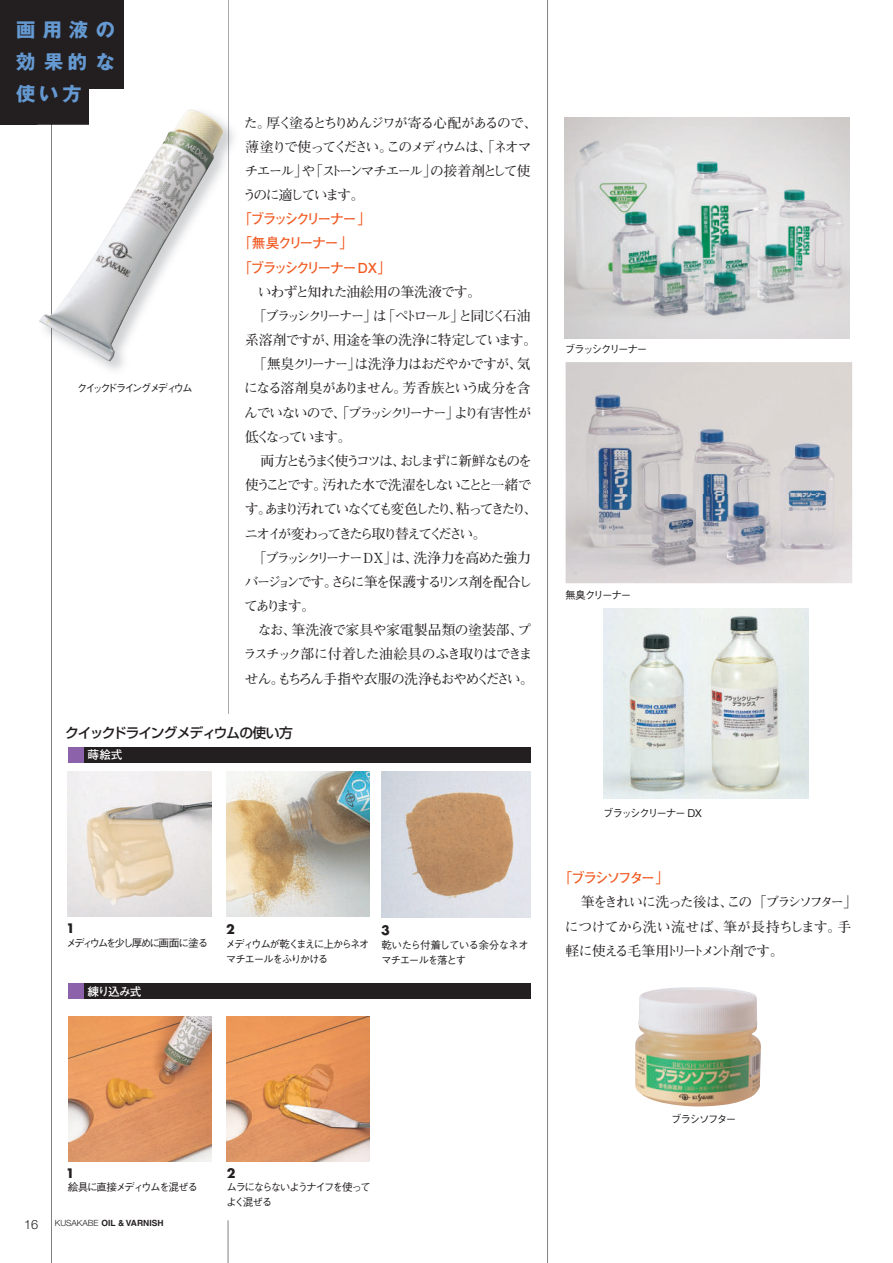
<style>
.page{position:relative;width:893px;height:1263px;background:#fff}
.page>*{position:absolute;margin:0;border:0;box-sizing:border-box;transform-origin:0 0}
.t1{font:19.2px/32px "Gothic MB101 Pro Bold 90 msp RKSJ H";letter-spacing:.38em;color:#6599d1;text-align:justify}
.t2{font:13.8px/24.2px "Futo Min A101 Pr 5 Bold 90 msp RKSJ H";letter-spacing:-.125em;color:#231f20}
.t3{font:13.8px/24.2px "Futo Min A101 Pr 5 Bold 90 msp RKSJ H";letter-spacing:-.09em;color:#231f20}
.t4{font:13.8px/24.2px "Futo Go B101 Pro Bold 90 msp RKSJ H";letter-spacing:-.155em;color:#f15921}
.t5{font:13.8px "Futo Min A101 Pr 5 Bold 90 msp RKSJ H";letter-spacing:-.185em;color:#231f20}
.t6{font:13.8px "Futo Min A101 Pr 5 Bold 90 msp RKSJ H";letter-spacing:-.2em;color:#231f20}
.t7{font:13.8px "Futo Min A101 Pr 5 Bold 90 msp RKSJ H";letter-spacing:-.195em;color:#231f20}
.t8{font:13.8px "Futo Min A101 Pr 5 Bold 90 msp RKSJ H";letter-spacing:-.055em;color:#231f20}
.t9{font:13.8px "Futo Min A101 Pr 5 Bold 90 msp RKSJ H";letter-spacing:-.1em;color:#231f20}
.t10{font:13.8px "Futo Min A101 Pr 5 Bold 90 msp RKSJ H";letter-spacing:.005em;color:#231f20}
.t11{font:13.8px "Futo Min A101 Pr 5 Bold 90 msp RKSJ H";letter-spacing:-.18em;color:#231f20}
.t12{font:13.8px "Futo Min A101 Pr 5 Bold 90 msp RKSJ H";letter-spacing:-.045em;color:#231f20}
.t13{font:13.8px "Shin Go Pro Medium 90 msp RKSJ H";letter-spacing:-.08em;color:#231f20}
.t14{font:13.8px "Futo Min A101 Pr 5 Bold 90 msp RKSJ H";letter-spacing:-.16em;color:#231f20}
.t15{font:700 12.75px "Futura Std";color:#231f20}
.t16{font:300 12.75px "Helvetica Neue LT Std";color:#231f20}
.t17{font:11.7px "Futo Go B101 Pro Bold 90 msp RKSJ H";letter-spacing:-.07em;color:#fff}
.t18{font:10.65px/14.9px "Gothic BBB Pro Medium 90 msp RKSJ H";letter-spacing:-.14em;color:#231f20}
.t19{font:10.65px/14.9px "Gothic BBB Pro Medium 90 msp RKSJ H";letter-spacing:-.105em;color:#231f20}
.t20{font:10.65px "Gothic BBB Pro Medium 90 msp RKSJ H";letter-spacing:-.175em;color:#231f20}
.t21{font:10.65px "Gothic BBB Pro Medium 90 msp RKSJ H";letter-spacing:-.19em;color:#231f20}
.t22{font:10.65px "Gothic BBB Pro Medium 90 msp RKSJ H";letter-spacing:-.115em;color:#231f20}
.t23{font:700 8.55px "Helvetica LT Std";color:#231f20}
.s1{font-family:"Helvetica Neue LT Std";font-weight:300}
</style>
<div class="page">
<img style="left:604px;top:609px;width:205px;height:190px">
<img style="left:68px;top:1016px;width:143px;height:145px">
<img style="left:226px;top:1016px;width:144px;height:146px">
<img style="left:382px;top:772px;width:149px;height:146px">
<img style="left:227px;top:771px;width:142px;height:145px">
<img style="left:68px;top:772px;width:143px;height:145px">
<hr style="left:547px;top:0;width:1px;height:1263px;background:#808285">
<hr style="left:228px;top:0;width:1px;height:714px;background:#a8a9ad">
<hr style="left:51px;top:0;width:1px;height:1263px;background:#808285">
<hr style="left:228px;top:1220px;width:1px;height:43px;background:#808285">
<div style="left:68px;top:747px;width:463px;height:16px;background:#231f20"></div>
<div style="left:68px;top:983px;width:463px;height:16px;background:#231f20"></div>
<div style="left:68px;top:983px;width:16px;height:16px;background:#8c62aa"></div>
<div style="left:68px;top:747px;width:16px;height:16px;background:#8c62aa"></div>
<img style="left:635px;top:987px;width:126px;height:120px">
<img style="left:566px;top:362px;width:286px;height:221px">
<img style="left:762px;top:467px;width:87px;height:11px">
<img style="left:564px;top:117px;width:285px;height:221px">
<img style="left:228px;top:125px;width:1px;height:28px">
<div style="left:0;top:0;width:124px;height:125px;background:#231f20"></div>
<img style="left:90px;top:107px;width:34px;height:3px">
<img style="left:39px;top:110px;width:186px;height:253px">
<h1 class="t1" style="left:16px;top:12px;width:100px">画用液の効果的な使い方</h1>
<p class="t21" style="left:77px;top:379px;width:117px">クイックドライングメディウム</p>
<p class="t2" style="left:243px;top:109px;width:296px">た。厚く塗るとちりめんジワが寄る心配があるので、薄塗りで使ってください。このメディウムは、「ネオマチエール」や「ストーンマチエール」の接着剤として使うのに適しています。</p>
<p class="t4" style="left:245px;top:205px;width:141px">｢ブラッシクリーナー｣<br>｢無臭クリーナー｣<br>｢ブラッシクリーナー DX｣</p>
<p class="t12" style="left:245px;top:281px;width:238px">　いわずと知れた油絵用の筆洗液です。</p>
<p class="t6" style="left:253px;top:305px;width:279px">「ブラッシクリーナー」は「ペトロール」と同じく石油</p>
<p class="t8" style="left:245px;top:329px;width:294px">系溶剤ですが、用途を筆の洗浄に特定しています。</p>
<p class="t3" style="left:253px;top:351px;width:279px">「無臭クリーナー」は洗浄力はおだやかですが、気</p>
<p class="t9" style="left:244px;top:378px;width:288px">になる溶剤臭がありません。芳香族という成分を含</p>
<p class="t2" style="left:244px;top:399px;width:289px">んでいないので、「ブラッシクリーナー」より有害性が</p>
<p class="t14" style="left:245px;top:426px;width:108px">低くなっています。</p>
<p class="t7" style="left:245px;top:450px;width:288px">　両方ともうまく使うコツは、おしまずに新鮮なものを</p>
<p class="t2" style="left:245px;top:472px;width:288px">使うことです。汚れた水で洗濯をしないことと一緒で</p>
<p class="t5" style="left:245px;top:498px;width:294px">す。あまり汚れていなくても変色したり、粘ってきたり、</p>
<p class="t11" style="left:244px;top:523px;width:244px">ニオイが変わってきたら取り替えてください。</p>
<p class="t2" style="left:253px;top:544px;width:280px">「ブラッシクリーナーDX」は、洗浄力を高めた強力</p>
<p class="t2" style="left:245px;top:568px;width:289px">バージョンです。さらに筆を保護するリンス剤を配合し</p>
<p class="t2" style="left:244px;top:593px;width:72px">てあります。</p>
<p class="t10" style="left:245px;top:619px;width:288px">　なお、筆洗液で家具や家電製品類の塗装部、プ</p>
<p class="t2" style="left:243px;top:641px;width:291px">ラスチック部に付着した油絵具のふき取りはできま</p>
<p class="t3" style="left:245px;top:665px;width:291px">せん。もちろん手指や衣服の洗浄もおやめください。</p>
<p class="t13" style="left:65px;top:721px;width:229px">クイックドライングメディウムの使い方</p>
<p class="t17" style="left:87px;top:746px;width:37px">蒔絵式</p>
<p class="t15" style="left:66px;top:921px;width:10px">1</p>
<p class="t20" style="left:66px;top:934px;width:144px">メディウムを少し厚めに画面に塗る</p>
<p class="t17" style="left:88px;top:982px;width:56px">練り込み式</p>
<p class="t15" style="left:226px;top:922px;width:10px">2</p>
<p class="t18" style="left:226px;top:935px;width:146px">メディウムが乾くまえに上からネオマチエールをふりかける</p>
<p class="t15" style="left:381px;top:924px;width:10px">3</p>
<p class="t19" style="left:381px;top:936px;width:149px">乾いたら付着している余分なネオマチエールを落とす</p>
<p class="t18" style="left:565px;top:340px;width:84px">ブラッシクリーナー</p>
<p class="t22" style="left:565px;top:587px;width:68px">無臭クリーナー</p>
<p class="t18" style="left:603px;top:804px;width:101px">ブラッシクリーナー DX</p>
<p class="t4" style="left:565px;top:864px;width:99px">｢ブラシソフター｣</p>
<p class="t3" style="left:565px;top:889px;width:294px">　筆をきれいに洗った後は、この「ブラシソフター」につけてから洗い流せば、筆が長持ちします。手軽に使える毛筆用トリートメント剤です。</p>
<p class="t15" style="left:66px;top:1166px;width:10px">1</p>
<p class="t18" style="left:68px;top:1179px;width:132px">絵具に直接メディウムを混ぜる</p>
<p class="t16" style="left:24px;top:1217px;width:16px">16</p>
<p class="t23" style="left:55px;top:1218px;width:110px"><span class="s1">KUSAKABE</span> OIL &amp; VARNISH</p>
<p class="t15" style="left:227px;top:1166px;width:10px">2</p>
<p class="t18" style="left:226px;top:1179px;width:146px">ムラにならないようナイフを使ってよく混ぜる</p>
<p class="t18" style="left:671px;top:1110px;width:67px">ブラシソフター</p>
</div>
